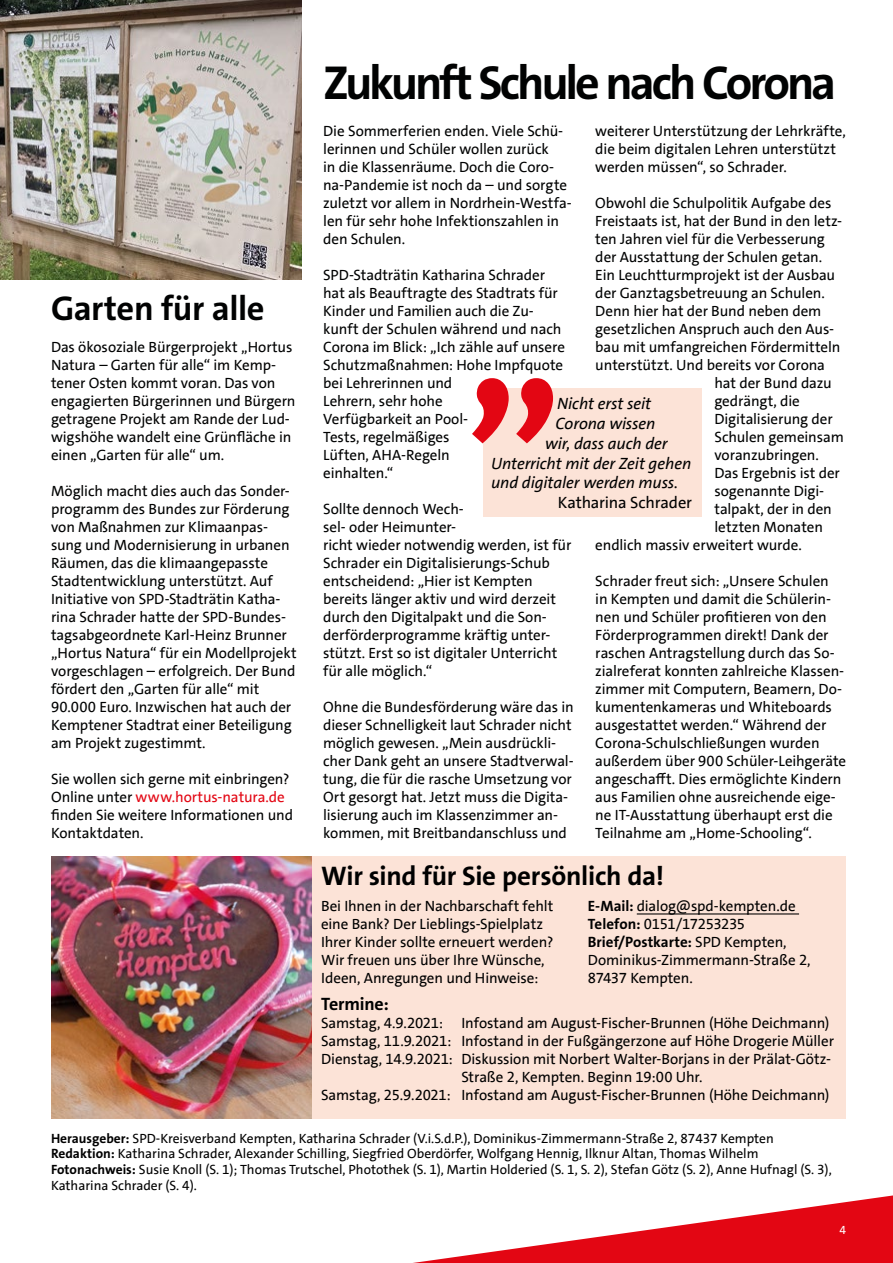
<style>
.page{position:relative;width:893px;height:1263px;background:#fff}
.page>*{position:absolute;margin:0;border:0;box-sizing:border-box;transform-origin:0 0}
.t1{font:700 48px "SPD The Sans";letter-spacing:-.065em;color:#010202}
.t2{font:700 34.5px "SPD The Sans";letter-spacing:-.015em;color:#010202}
.t3{font:700 27px "SPD The Sans";letter-spacing:-.01em;color:#000}
.t4{font:700 18px "SPD The Sans";letter-spacing:-.01em;color:#000}
.t5{font:italic 16.5px "SPD The Sans";letter-spacing:-.01em;color:#000}
.t6{font:16.5px "SPD The Sans";letter-spacing:-.01em;color:#000}
.t7{font:15px/18px "SPD The Sans";letter-spacing:-.005em;color:#010202}
.t8{font:15px/18px "SPD The Sans";letter-spacing:-.005em;color:#000}
.t9{font:700 15px "SPD The Sans";color:#000}
.t10{font:15px "SPD The Sans";letter-spacing:-.03em;color:#000}
.t11{font:13.5px/15.5px "SPD The Sans";color:#000}
.t12{font:12px "SPD The Sans";color:#fff}
.s1{color:#e30613}
.s2{font-weight:700}
.s3{font-weight:400}
</style>
<div class="page">
<svg style="left:413px;top:1195px;width:480px;height:68px"></svg>
<img style="left:0;top:0;width:302px;height:280px">
<img style="left:51px;top:856px;width:262px;height:262px">
<div style="left:313px;top:856px;width:533px;height:262px;background:#fce3d7"></div>
<hr style="left:637px;top:913px;width:162px;height:1px;background:#000">
<div style="left:483px;top:388px;width:219px;height:129px;background:#fce3d7"></div>
<svg style="left:472px;top:378px;width:81px;height:65px"></svg>
<p class="t2" style="left:51px;top:286px;width:215px">Garten für alle</p>
<p class="t7" style="left:51px;top:338px;width:246px">Das ökosoziale Bürgerprojekt „Hortus Natura – Garten für alle“ im Kemp&shy;tener Osten kommt voran. Das von engagierten Bürgerinnen und Bürgern getragene Projekt am Rande der Lud&shy;wigshöhe wandelt eine Grünfläche in einen „Garten für alle“ um.</p>
<p class="t7" style="left:51px;top:482px;width:247px">Möglich macht dies auch das Sonder&shy;programm des Bundes zur Förderung von Maßnahmen zur Klimaanpas&shy;sung und Modernisierung in urbanen Räumen, das die klimaangepasste Stadtentwicklung unterstützt. Auf Initiative von SPD-Stadträtin Katha&shy;rina Schrader hatte der SPD-Bundes&shy;tagsabgeordnete Karl-Heinz Brunner „Hortus Natura“ für ein Modellprojekt vorgeschlagen – erfolgreich. Der Bund fördert den „Garten für alle“ mit 90.000 Euro. Inzwischen hat auch der Kemptener Stadtrat einer Beteiligung am Projekt zugestimmt.</p>
<p class="t7" style="left:51px;top:770px;width:243px">Sie wollen sich gerne mit einbringen?<br>Online unter <span class="s1">www.hortus-natura.de </span>finden Sie weitere Informationen und<br>Kontaktdaten.</p>
<p class="t1" style="left:323px;top:52px;width:515px">Zukunft Schule nach Corona</p>
<p class="t7" style="left:323px;top:122px;width:250px">Die Sommerferien enden. Viele Schü&shy;lerinnen und Schüler wollen zurück<br>in die Klassenräume. Doch die Coro&shy;na-Pandemie ist noch da – und sorgte zuletzt vor allem in Nordrhein-Westfa&shy;len für sehr hohe Infektionszahlen in den Schulen.</p>
<p class="t7" style="left:323px;top:266px;width:243px">SPD-Stadträtin Katharina Schrader hat als Beauftragte des Stadtrats für<br>Kinder und Familien auch die Zu&shy;kunft der Schulen während und nach<br>Corona im Blick: „Ich zähle auf unsere<br>Schutzmaßnahmen: Hohe Impfquote bei Lehrerinnen und<br>Lehrern, sehr hohe<br>Verfügbarkeit an Pool-<br>Tests, regelmäßiges<br>Lüften, AHA-Regeln<br>einhalten.“</p>
<p class="t7" style="left:323px;top:500px;width:250px">Sollte dennoch Wech-<br>sel- oder Heimunter-<br>richt wieder notwendig werden, ist für<br>Schrader ein Digitalisierungs-Schub entscheidend: „Hier ist Kempten bereits länger aktiv und wird derzeit durch den Digitalpakt und die Son&shy;derförderprogramme kräftig unter&shy;stützt. Erst so ist digitaler Unterricht für alle möglich.“</p>
<p class="t7" style="left:323px;top:698px;width:252px">Ohne die Bundesförderung wäre das in dieser Schnelligkeit laut Schrader nicht möglich gewesen. „Mein ausdrückli&shy;cher Dank geht an unsere Stadtverwal&shy;tung, die für die rasche Umsetzung vor Ort gesorgt hat. Jetzt muss die Digita&shy;lisierung auch im Klassenzimmer an&shy;kommen, mit Breitbandanschluss und</p>
<p class="t7" style="left:595px;top:122px;width:252px">weiterer Unterstützung der Lehrkräfte, die beim digitalen Lehren unterstützt werden müssen“, so Schrader.</p>
<p class="t7" style="left:595px;top:194px;width:238px">Obwohl die Schulpolitik Aufgabe des</p>
<p class="t7" style="left:595px;top:212px;width:248px">Freistaats ist, hat der Bund in den letz-</p>
<p class="t7" style="left:595px;top:230px;width:231px">ten Jahren viel für die Verbesserung</p>
<p class="t7" style="left:595px;top:248px;width:228px">der Ausstattung der Schulen getan.</p>
<p class="t7" style="left:595px;top:266px;width:241px">Ein Leuchtturmprojekt ist der Ausbau</p>
<p class="t7" style="left:595px;top:284px;width:231px">der Ganztagsbetreuung an Schulen.</p>
<p class="t7" style="left:595px;top:302px;width:228px">Denn hier hat der Bund neben dem</p>
<p class="t7" style="left:595px;top:320px;width:240px">gesetzlichen Anspruch auch den Aus-</p>
<p class="t7" style="left:595px;top:338px;width:247px">bau mit umfangreichen Fördermitteln</p>
<p class="t7" style="left:595px;top:356px;width:231px">unterstützt. Und bereits vor Corona</p>
<p class="t7" style="left:714px;top:374px;width:119px">hat der Bund dazu</p>
<p class="t7" style="left:714px;top:392px;width:87px">gedrängt, die</p>
<p class="t7" style="left:714px;top:410px;width:120px">Digitalisierung der</p>
<p class="t7" style="left:714px;top:428px;width:131px">Schulen gemeinsam</p>
<p class="t7" style="left:714px;top:446px;width:106px">voranzubringen.</p>
<p class="t7" style="left:714px;top:464px;width:127px">Das Ergebnis ist der</p>
<p class="t7" style="left:714px;top:482px;width:111px">sogenannte Digi-</p>
<p class="t7" style="left:714px;top:500px;width:119px">talpakt, der in den</p>
<p class="t7" style="left:714px;top:518px;width:110px">letzten Monaten</p>
<p class="t7" style="left:595px;top:536px;width:208px">endlich massiv erweitert wurde.</p>
<p class="t7" style="left:595px;top:572px;width:252px">Schrader freut sich: „Unsere Schulen<br>in Kempten und damit die Schülerin&shy;nen und Schüler profitieren von den Förderprogrammen direkt! Dank der raschen Antragstellung durch das So&shy;zialreferat konnten zahlreiche Klassen&shy;zimmer mit Computern, Beamern, Do&shy;kumentenkameras und Whiteboards ausgestattet werden.“ Während der Corona-Schulschließungen wurden außerdem über 900 Schüler-Leihgeräte angeschafft. Dies ermöglichte Kindern aus Familien ohne ausreichende eige&shy;ne IT-Ausstattung überhaupt erst die Teilnahme am „Home-Schooling“.</p>
<p class="t5" style="left:557px;top:393px;width:96px">Nicht erst seit</p>
<p class="t5" style="left:556px;top:413px;width:101px">Corona wissen</p>
<p class="t5" style="left:545px;top:433px;width:124px">wir, dass auch der</p>
<p class="t5" style="left:491px;top:452px;width:202px">Unterricht mit der Zeit gehen</p>
<p class="t5" style="left:491px;top:472px;width:189px">und digitaler werden muss.</p>
<p class="t6" style="left:558px;top:492px;width:136px">Katharina Schrader</p>
<p class="t3" style="left:321px;top:858px;width:345px">Wir sind für Sie persönlich da!</p>
<p class="t8" style="left:321px;top:897px;width:234px">Bei Ihnen in der Nachbarschaft fehlt eine Bank? Der Lieblings-Spielplatz Ihrer Kinder sollte erneuert werden?<br>Wir freuen uns über Ihre Wünsche, Ideen, Anregungen und Hinweise:</p>
<p class="t8" style="left:588px;top:897px;width:209px"><span class="s2">E-Mail:</span> dialog@spd-kempten.de</p>
<p class="t10" style="left:588px;top:914px;width:159px"><span class="s2">Telefon:</span> 0151/17253235</p>
<p class="t9" style="left:588px;top:932px;width:200px">Brief/Postkarte: <span class="s3">SPD Kempten,</span></p>
<p class="t8" style="left:588px;top:951px;width:224px">Dominikus-Zimmermann-Straße 2,<br>87437 Kempten.</p>
<p class="t4" style="left:321px;top:992px;width:69px">Termine:</p>
<p class="t8" style="left:321px;top:1014px;width:510px">Samstag, 4.9.2021: Infostand am August-Fischer-Brunnen (Höhe Deichmann)</p>
<p class="t8" style="left:321px;top:1032px;width:514px">Samstag, 11.9.2021: Infostand in der Fußgängerzone auf Höhe Drogerie Müller</p>
<p class="t8" style="left:461px;top:1050px;width:371px;text-indent:-140px">Dienstag, 14.9.2021: Diskussion mit Norbert Walter-Borjans in der Prälat-Götz-<br>Straße 2, Kempten. Beginn 19:00 Uhr.</p>
<p class="t8" style="left:321px;top:1086px;width:510px">Samstag, 25.9.2021: Infostand am August-Fischer-Brunnen (Höhe Deichmann)</p>
<p class="t11" style="left:51px;top:1131px;width:724px"><span class="s2">Herausgeber:</span> SPD-Kreisverband Kempten, Katharina Schrader (V.i.S.d.P.), Dominikus-Zimmermann-Straße 2, 87437 Kempten</p>
<p class="t11" style="left:51px;top:1146px;width:709px"><span class="s2">Redaktion:</span> Katharina Schrader, Alexander Schilling, Siegfried Oberdörfer, Wolfgang Hennig, Ilknur Altan, Thomas Wilhelm</p>
<p class="t11" style="left:51px;top:1162px;width:782px"><span class="s2">Fotonachweis:</span> Susie Knoll (S. 1); Thomas Trutschel, Photothek (S. 1), Martin Holderied (S. 1, S. 2), Stefan Götz (S. 2), Anne Hufnagl (S. 3),<br>Katharina Schrader (S. 4).</p>
<p class="t12" style="left:840px;top:1222px;width:8px">4</p>
</div>
